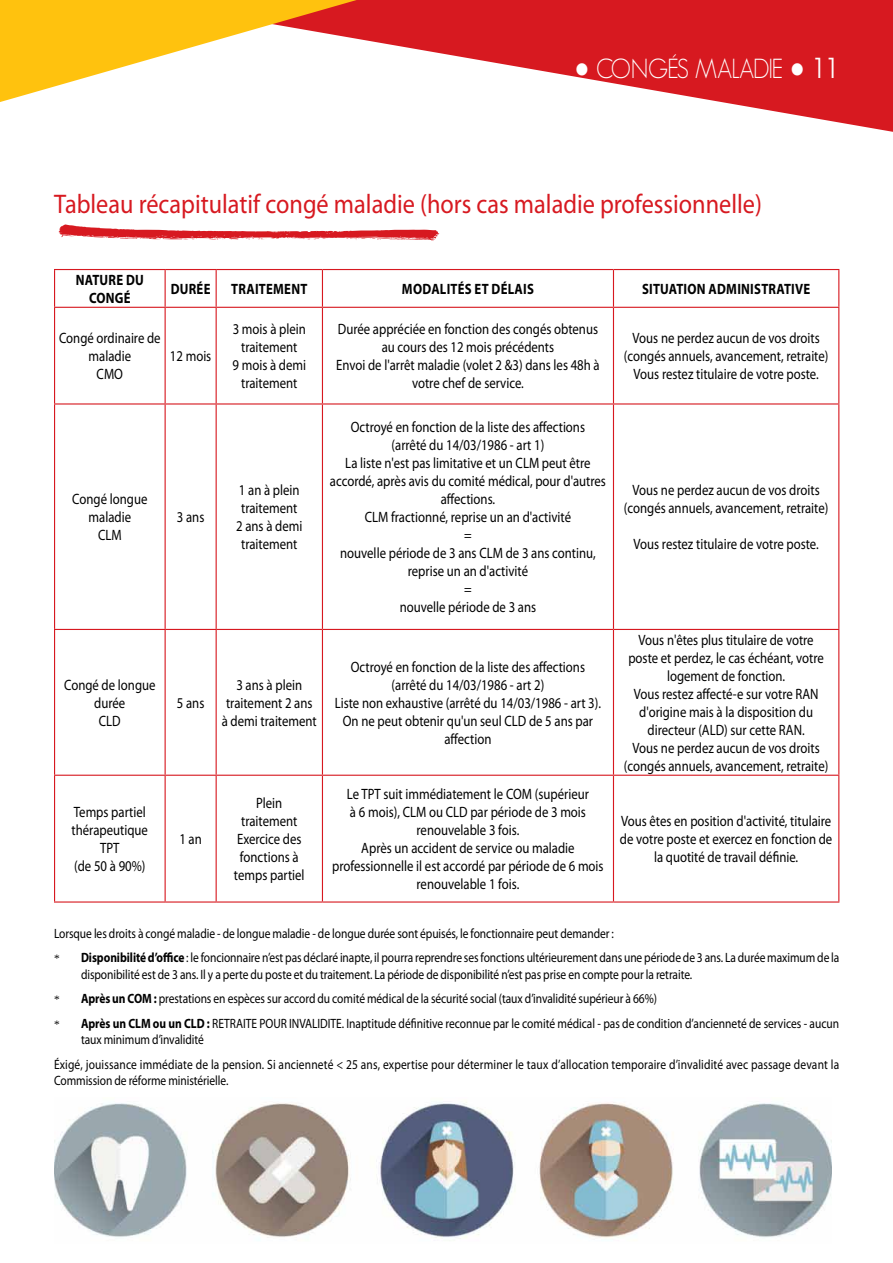
<style>
.page{position:relative;width:893px;height:1263px;background:#fff}
.page>*{position:absolute;margin:0;border:0;box-sizing:border-box;transform-origin:0 0}
.t1{font:104.4px "Emilly Stories Swash";color:#d71920;scale:2.1 1}
.t2{font:27px "Myriad Pro";color:#d71920;scale:.9 1}
.t3{font:300 27px "Geosans";letter-spacing:-.045em;color:#fff;scale:.9 1}
.t4{font:15px/18px "Myriad Pro";color:#000;text-align:center;scale:.85 1}
.t5{font:700 15px/18px "Myriad Pro";letter-spacing:.02em;color:#000;text-align:center;scale:.85 1}
.t6{font:13.5px/24.8px "Myriad Pro";letter-spacing:-.005em;color:#000;scale:.85 1}
.t7{font:13.5px/24.8px "Myriad Pro";letter-spacing:.015em;color:#000;scale:.85 1}
.s1{font-family:"Narkisim";font-weight:400}
.s2{font-family:"Avant Garde";font-weight:400}
.s3{font-family:"Liberation Serif";font-size:11.25px}
.s4{font-weight:700}
</style>
<div class="page">
<svg style="left:357px;top:0;width:536px;height:132px;fill:#d71920"></svg>
<svg style="left:0;top:0;width:357px;height:102px"></svg>
<hr style="left:54px;top:269px;width:111px;height:1px;background:#d71920">
<hr style="left:54px;top:270px;width:1px;height:37px;background:#d71920">
<hr style="left:165px;top:269px;width:51px;height:1px;background:#d71920">
<hr style="left:165px;top:270px;width:1px;height:37px;background:#d71920">
<hr style="left:216px;top:269px;width:106px;height:1px;background:#d71920">
<hr style="left:216px;top:270px;width:1px;height:37px;background:#d71920">
<hr style="left:322px;top:269px;width:291px;height:1px;background:#d71920">
<hr style="left:322px;top:270px;width:1px;height:37px;background:#d71920">
<hr style="left:613px;top:269px;width:226px;height:1px;background:#d71920">
<hr style="left:613px;top:270px;width:1px;height:37px;background:#d71920">
<hr style="left:838px;top:270px;width:1px;height:37px;background:#d71920">
<hr style="left:54px;top:307px;width:111px;height:1px;background:#d71920">
<hr style="left:54px;top:308px;width:1px;height:95px;background:#d71920">
<hr style="left:165px;top:307px;width:51px;height:1px;background:#d71920">
<hr style="left:165px;top:308px;width:1px;height:95px;background:#d71920">
<hr style="left:216px;top:307px;width:106px;height:1px;background:#d71920">
<hr style="left:216px;top:308px;width:1px;height:95px;background:#d71920">
<hr style="left:322px;top:307px;width:291px;height:1px;background:#d71920">
<hr style="left:322px;top:308px;width:1px;height:95px;background:#d71920">
<hr style="left:613px;top:307px;width:226px;height:1px;background:#d71920">
<hr style="left:613px;top:308px;width:1px;height:95px;background:#d71920">
<hr style="left:838px;top:308px;width:1px;height:95px;background:#d71920">
<hr style="left:54px;top:403px;width:111px;height:1px;background:#d71920">
<hr style="left:54px;top:405px;width:1px;height:224px;background:#d71920">
<hr style="left:165px;top:403px;width:51px;height:1px;background:#d71920">
<hr style="left:165px;top:405px;width:1px;height:224px;background:#d71920">
<hr style="left:216px;top:403px;width:106px;height:1px;background:#d71920">
<hr style="left:216px;top:405px;width:1px;height:224px;background:#d71920">
<hr style="left:322px;top:403px;width:291px;height:1px;background:#d71920">
<hr style="left:322px;top:405px;width:1px;height:224px;background:#d71920">
<hr style="left:613px;top:403px;width:226px;height:1px;background:#d71920">
<hr style="left:613px;top:405px;width:1px;height:224px;background:#d71920">
<hr style="left:838px;top:405px;width:1px;height:224px;background:#d71920">
<hr style="left:54px;top:629px;width:111px;height:1px;background:#d71920">
<hr style="left:54px;top:630px;width:1px;height:145px;background:#d71920">
<hr style="left:165px;top:629px;width:51px;height:1px;background:#d71920">
<hr style="left:165px;top:630px;width:1px;height:145px;background:#d71920">
<hr style="left:216px;top:629px;width:106px;height:1px;background:#d71920">
<hr style="left:216px;top:630px;width:1px;height:145px;background:#d71920">
<hr style="left:322px;top:629px;width:291px;height:1px;background:#d71920">
<hr style="left:322px;top:630px;width:1px;height:145px;background:#d71920">
<hr style="left:613px;top:629px;width:226px;height:1px;background:#d71920">
<hr style="left:613px;top:630px;width:1px;height:145px;background:#d71920">
<hr style="left:838px;top:630px;width:1px;height:145px;background:#d71920">
<hr style="left:54px;top:775px;width:111px;height:1px;background:#d71920">
<hr style="left:54px;top:776px;width:1px;height:125px;background:#d71920">
<hr style="left:165px;top:775px;width:51px;height:1px;background:#d71920">
<hr style="left:165px;top:776px;width:1px;height:125px;background:#d71920">
<hr style="left:216px;top:775px;width:106px;height:1px;background:#d71920">
<hr style="left:216px;top:776px;width:1px;height:125px;background:#d71920">
<hr style="left:322px;top:775px;width:291px;height:1px;background:#d71920">
<hr style="left:322px;top:776px;width:1px;height:125px;background:#d71920">
<hr style="left:613px;top:775px;width:226px;height:1px;background:#d71920">
<hr style="left:613px;top:776px;width:1px;height:125px;background:#d71920">
<hr style="left:838px;top:776px;width:1px;height:125px;background:#d71920">
<hr style="left:54px;top:901px;width:111px;height:1px;background:#d71920">
<hr style="left:165px;top:901px;width:51px;height:1px;background:#d71920">
<hr style="left:216px;top:901px;width:106px;height:1px;background:#d71920">
<hr style="left:322px;top:901px;width:291px;height:1px;background:#d71920">
<hr style="left:613px;top:901px;width:226px;height:1px;background:#d71920">
<img style="left:54px;top:1101px;width:778px;height:139px">
<h2 class="t3" style="left:574px;top:54px;width:296px"><span class="s1">•</span> CONGÉS MALADIE <span class="s1">•</span> <span class="s2">11</span></h2>
<h2 class="t2" style="left:54px;top:187px;width:788px">Tableau récapitulatif congé maladie (hors cas maladie professionnelle)</h2>
<h1 class="t1" style="left:52px;top:151px;width:189px">l</h1>
<p class="t5" style="left:76px;top:270px;width:82px">NATURE DU<br>CONGÉ</p>
<p class="t5" style="left:171px;top:279px;width:48px">DURÉE</p>
<p class="t5" style="left:231px;top:279px;width:18px">TRAIT</p>
<p class="t5" style="left:266px;top:279px;width:47px">EMENT</p>
<p class="t5" style="left:402px;top:279px;width:23px">MODALIT</p>
<p class="t5" style="left:458px;top:279px;width:68px">ÉS ET DÉLAIS</p>
<p class="t5" style="left:642px;top:279px;width:41px">SITUATIO</p>
<p class="t5" style="left:697px;top:279px;width:24px">N ADMI</p>
<p class="t5" style="left:741px;top:279px;width:19px">NISTRATI</p>
<p class="t5" style="left:795px;top:279px;width:19px">VE</p>
<p class="t4" style="left:59px;top:329px;width:121px">Congé ordinaire de maladie<br>CMO</p>
<p class="t4" style="left:232px;top:320px;width:88px">3 mois à plein traitement<br>9 mois à demi traitement</p>
<p class="t4" style="left:336px;top:320px;width:312px">Durée appréciée en fonction des congés obtenus au cours des 12 mois précédents<br>Envoi de l'arrêt maladie (volet 2 &amp;3) dans les 48h à votre chef de service.</p>
<p class="t4" style="left:624px;top:329px;width:242px">Vous ne perdez aucun de vos droits (congés annuels, avancement, retraite)<br>Vous restez titulaire de votre poste.</p>
<p class="t4" style="left:170px;top:347px;width:50px">12 mois</p>
<p class="t4" style="left:72px;top:490px;width:90px">Congé longue maladie<br>CLM</p>
<p class="t4" style="left:64px;top:676px;width:109px">Congé de longue durée<br>CLD</p>
<p class="t4" style="left:72px;top:803px;width:91px">Temps partiel thérapeutique<br>TPT<br>(de 50 à 90%)</p>
<p class="t4" style="left:177px;top:508px;width:34px">3 ans</p>
<p class="t4" style="left:177px;top:694px;width:34px">5 ans</p>
<p class="t4" style="left:179px;top:830px;width:28px">1 an</p>
<p class="t4" style="left:236px;top:481px;width:79px">1 an à plein traitement<br>2 ans à demi traitement</p>
<p class="t4" style="left:330px;top:418px;width:326px">Octroyé en fonction de la liste des affections<br>(arrêté du 14/03/1986 - art 1)<br>La liste n'est pas limitative et un CLM peut être accordé, après avis du comité médical, pour d'autres affections.<br>CLM fractionné, reprise un an d'activité<br>=<br>nouvelle période de 3 ans CLM de 3 ans continu, reprise un an d'activité<br>=<br>nouvelle période de 3 ans</p>
<p class="t4" style="left:222px;top:676px;width:113px">3 ans à plein traitement 2 ans à demi traitement</p>
<p class="t4" style="left:335px;top:658px;width:315px">Octroyé en fonction de la liste des affections (arrêté du 14/03/1986 - art 2)<br>Liste non exhaustive (arrêté du 14/03/1986 - art 3).<br>On ne peut obtenir qu'un seul CLD de 5 ans par affection</p>
<p class="t4" style="left:234px;top:794px;width:85px">Plein traitement<br>Exercice des fonctions à temps partiel</p>
<p class="t4" style="left:332px;top:785px;width:321px">Le TPT suit immédiatement le COM (supérieur<br>à 6 mois), CLM ou CLD par période de 3 mois renouvelable 3 fois.<br>Après un accident de service ou maladie professionnelle il est accordé par période de 6 mois renouvelable 1 fois.</p>
<p class="t4" style="left:624px;top:481px;width:242px">Vous ne perdez aucun de vos droits (congés annuels, avancement, retraite)</p>
<p class="t4" style="left:633px;top:535px;width:220px">Vous restez titulaire de votre poste.</p>
<p class="t4" style="left:639px;top:631px;width:208px">Vous n'êtes plus titulaire de votre</p>
<p class="t4" style="left:628px;top:649px;width:232px">poste et perdez, le cas échéant, votre</p>
<p class="t4" style="left:667px;top:667px;width:141px">logement de fonction.</p>
<p class="t4" style="left:634px;top:685px;width:200px">Vous restez affecté-e sur votre RAN</p>
<p class="t4" style="left:639px;top:703px;width:206px">d'origine mais à la disposition du</p>
<p class="t4" style="left:648px;top:721px;width:186px">directeur (ALD) sur cette RAN .</p>
<p class="t4" style="left:632px;top:739px;width:222px">Vous ne perdez aucun de vos droits</p>
<p class="t4" style="left:624px;top:757px;width:242px">(congés annuels, avancement, retraite)</p>
<p class="t4" style="left:620px;top:812px;width:251px">Vous êtes en position d'activité, titulaire de votre poste et exercez en fonction de la quotité de travail définie.</p>
<p class="t6" style="left:54px;top:921px;width:925px">Lorsque les droits à congé maladie - de longue maladie - de longue durée sont épuisés, le fonctionnaire peut demander :<br><span class="s3">*</span> <span class="s4">DISPONIBILITÉ D’OFFICE</span> : le foncionnaire n’est pas déclaré inapte, il pourra reprendre ses fonctions ultérieurement dans une période de 3 ans. La durée maximum de la</p>
<p class="t6" style="left:54px;top:961px;width:752px;text-indent:27px">disponibilité est de 3 ans. I l y a perte du poste et du traitement. La période de disponibilité n’est pas prise en compte pour la retraite. <span class="s3">*</span> <span class="s4">APRÈS UN COM :</span> prestations en espèces sur accord du comité médical de la sécurité social (taux d’invalidité supérieur à 66%)<br><span class="s3">*</span> <span class="s4">APRÈS UN CLM OU UN CLD :</span> RETRAITE</p>
<p class="t6" style="left:259px;top:1011px;width:75px">POUR INVALIDITE</p>
<p class="t6" style="left:342px;top:1011px;width:587px">. I naptitude définitive reconnue par le comité médical - pas de condition d’ancienneté de services - aucun</p>
<p class="t7" style="left:54px;top:1027px;width:925px;text-indent:27px">taux minimum d’invalidité<br>Éxigé, jouissance immédiate de la pension. Si ancienneté &lt; 25 ans, expertise pour déterminer le taux d’allocation temporaire d’invalidité avec passage devant la</p>
<p class="t6" style="left:54px;top:1068px;width:207px">Commission de réforme ministérielle.</p>
</div>
